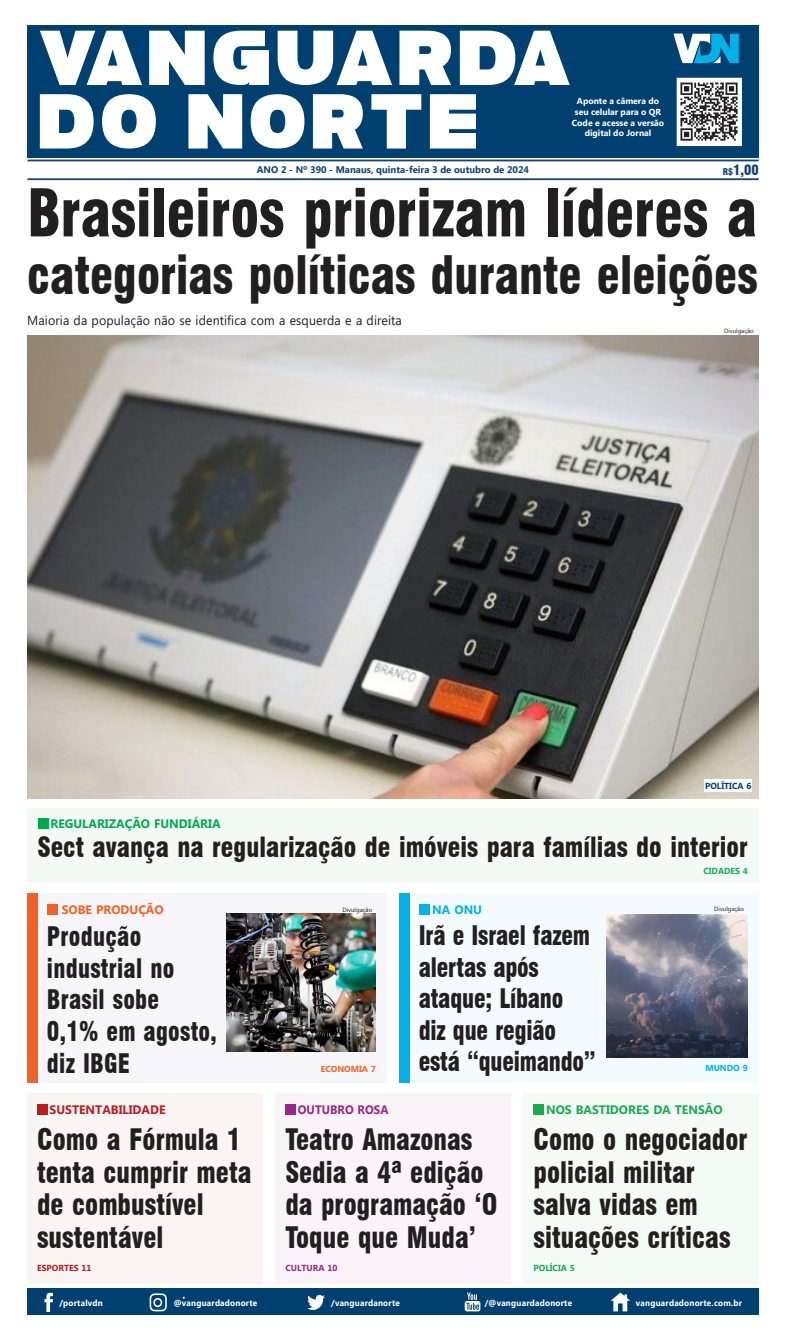
<style>
.page{position:relative;width:787px;height:1340px;background:#fff}
.page>*{position:absolute;margin:0;border:0;box-sizing:border-box;transform-origin:0 0}
.t1{font:900 condensed 64.05px "Swiss 721 BT";color:#231f20;scale:.9 1}
.t2{font:900 condensed 51.8px "Swiss 721 BT";color:#231f20;scale:.9 1}
.t3{font:900 condensed 28.96px/32.5px "Swiss 721 BT";color:#231f20;scale:.91 1}
.t4{font:900 condensed 27.21px "Swiss 721 BT";color:#231f20;scale:.93 1}
.t5{font:900 condensed 26.34px/31.6px "Swiss 721 BT";letter-spacing:-.01em;color:#231f20;scale:.89 1}
.t6{font:900 condensed 26.34px/31.6px "Swiss 721 BT";letter-spacing:.01em;color:#231f20;scale:.89 1}
.t7{font:900 condensed 13.83px "Swiss 721 BT";color:#13416f}
.t8{font:13.12px "Microsoft Phags Pa";letter-spacing:.01em;color:#231f20;scale:.94 1}
.t9{font:700 12.25px "Microsoft Phags Pa";color:#00a94e}
.t10{font:700 12.25px "Microsoft Phags Pa";color:#1aab4f}
.t11{font:700 12.25px "Microsoft Phags Pa";color:#b91d21}
.t12{font:700 12.25px "Microsoft Phags Pa";color:#f26228}
.t13{font:700 12.25px "Microsoft Phags Pa";color:#97258b;scale:.94 1}
.t14{font:700 12.25px "Microsoft Phags Pa";color:#00b1ea}
.t15{font:700 9.62px "Microsoft Phags Pa";color:#15406f}
.t16{font:700 8.75px "Microsoft Phags Pa";letter-spacing:.025em;color:#fff;scale:.94 1}
.t17{font:700 8.75px/10.5px "Microsoft Phags Pa";color:#fff;text-align:center}
.t18{font:700 8.75px "Microsoft Phags Pa";color:#1aab4f}
.t19{font:700 8.75px "Microsoft Phags Pa";color:#b91d21}
.t20{font:700 8.75px "Microsoft Phags Pa";color:#97258b}
.t21{font:700 8.75px "Microsoft Phags Pa";color:#004071}
.t22{font:700 8.75px "Microsoft Phags Pa";color:#f26228}
.t23{font:700 8.75px "Microsoft Phags Pa";color:#00b1ea}
.t24{font:6.12px "Microsoft Phags Pa";color:#231f20}
.s1{font-size:9.19px}
</style>
<div class="page">
<div style="left:399px;top:893px;width:359px;height:189px;background:#f3fbfe"></div>
<div style="left:27px;top:893px;width:360px;height:189px;background:#f5f5fa"></div>
<div style="left:275px;top:1093px;width:235px;height:190px;background:#faf4f9"></div>
<div style="left:27px;top:808px;width:731px;height:74px;background:#f3faf6"></div>
<div style="left:27px;top:1288px;width:731px;height:27px;background:#004071"></div>
<svg style="left:44px;top:1292px;width:9px;height:19px"></svg>
<svg style="left:307px;top:1294px;width:18px;height:15px"></svg>
<svg style="left:150px;top:1293px;width:17px;height:18px"></svg>
<svg style="left:464px;top:1292px;width:16px;height:19px"></svg>
<svg style="left:610px;top:1292px;width:20px;height:19px"></svg>
<div style="left:27px;top:1093px;width:235px;height:190px;background:#fbf4f4"></div>
<div style="left:523px;top:1093px;width:235px;height:190px;background:#f4fbf6"></div>
<div style="left:37px;top:1103px;width:11px;height:11px;background:#b91d21"></div>
<div style="left:47px;top:903px;width:11px;height:11px;background:#f26228"></div>
<div style="left:419px;top:903px;width:10px;height:11px;background:#00b1ea"></div>
<div style="left:285px;top:1103px;width:11px;height:11px;background:#97258b"></div>
<div style="left:533px;top:1103px;width:11px;height:11px;background:#1aab4f"></div>
<div style="left:27px;top:25px;width:731px;height:132px;background:#004071"></div>
<img style="left:679px;top:81px;width:59px;height:62px">
<div style="left:676px;top:78px;width:65px;height:68px;border:2px solid #fff"></div>
<hr style="left:28px;top:160px;width:730px;height:1px;background:#15406f">
<hr style="left:28px;top:178px;width:730px;height:2px;background:#15406f">
<svg style="left:40px;top:31px;width:102px;height:54px"></svg>
<svg style="left:149px;top:31px;width:55px;height:54px;background:#dde6ec"></svg>
<svg style="left:213px;top:31px;width:56px;height:54px"></svg>
<svg style="left:277px;top:31px;width:115px;height:54px"></svg>
<svg style="left:399px;top:31px;width:52px;height:54px;background:#d8e1e9"></svg>
<svg style="left:459px;top:31px;width:110px;height:54px"></svg>
<svg style="left:40px;top:94px;width:54px;height:54px"></svg>
<svg style="left:102px;top:94px;width:54px;height:54px"></svg>
<svg style="left:188px;top:94px;width:54px;height:54px;background:#dce4eb"></svg>
<svg style="left:250px;top:94px;width:54px;height:54px"></svg>
<svg style="left:313px;top:94px;width:49px;height:54px;background:#dce4eb"></svg>
<svg style="left:371px;top:94px;width:50px;height:54px"></svg>
<svg style="left:429px;top:94px;width:47px;height:54px;background:#e4eaf0"></svg>
<svg style="left:673px;top:34px;width:65px;height:30px"></svg>
<img style="left:28px;top:336px;width:730px;height:462px">
<div style="left:38px;top:818px;width:10px;height:11px;background:#00a94e"></div>
<div style="left:704px;top:779px;width:47px;height:12px;background:#fff"></div>
<div style="left:27px;top:893px;width:11px;height:189px;background:#f26228"></div>
<div style="left:399px;top:893px;width:10px;height:189px;background:#00b1ea"></div>
<img style="left:227px;top:913px;width:149px;height:138px">
<img style="left:606px;top:914px;width:141px;height:143px">
<p class="t17" style="left:571px;top:96px;width:94px">Aponte a câmera do seu celular para o QR<br>Code e acesse a versão digital do Jornal</p>
<p class="t15" style="left:257px;top:163px;width:273px">ANO 2 - Nº 390 - Manaus, quinta-feira 3 de outubro de 2024</p>
<p class="t7" style="left:722px;top:162px;width:37px"><span class="s1">R$</span>1,00</p>
<p class="t1" style="left:27px;top:175px;width:812px">Brasileiros priorizam líderes a</p>
<p class="t2" style="left:27px;top:244px;width:812px">categorias políticas durante eleições</p>
<p class="t8" style="left:27px;top:311px;width:400px">Maioria da população não se identifica com a esquerda e a direita</p>
<p class="t9" style="left:50px;top:815px;width:171px">REGULARIZAÇÃO FUNDIÁRIA</p>
<p class="t24" style="left:723px;top:326px;width:31px">Divulgação</p>
<p class="t21" style="left:704px;top:779px;width:48px">POLÍTICA 6</p>
<p class="t4" style="left:37px;top:831px;width:765px">Sect avança na regularização de imóveis para famílias do interior</p>
<p class="t18" style="left:703px;top:865px;width:46px">CIDADES 4</p>
<p class="t12" style="left:62px;top:900px;width:103px">SOBE PRODUÇÃO</p>
<p class="t14" style="left:432px;top:900px;width:51px">NA ONU</p>
<p class="t24" style="left:342px;top:905px;width:31px">Divulgação</p>
<p class="t24" style="left:714px;top:904px;width:31px">Divulgação</p>
<p class="t6" style="left:47px;top:920px;width:192px">Produção industrial no<br>Brasil sobe<br>0,1% em agosto, diz IBGE</p>
<p class="t5" style="left:418px;top:919px;width:200px">Irã e Israel fazem alertas após ataque; Líbano diz que região está “queimando”</p>
<p class="t22" style="left:320px;top:1062px;width:57px">ECONOMIA 7</p>
<p class="t23" style="left:705px;top:1062px;width:44px">MUNDO 9</p>
<p class="t11" style="left:50px;top:1100px;width:117px">SUSTENTABILIDADE</p>
<p class="t13" style="left:298px;top:1100px;width:98px">OUTUBRO ROSA</p>
<p class="t10" style="left:546px;top:1100px;width:178px">NOS BASTIDORES DA TENSÃO</p>
<p class="t3" style="left:37px;top:1123px;width:237px">Como a Fórmula 1 tenta cumprir meta de combustível sustentável</p>
<p class="t3" style="left:285px;top:1123px;width:234px">Teatro Amazonas<br>Sedia a 4ª edição da programação ‘O<br>Toque que Muda’</p>
<p class="t3" style="left:533px;top:1123px;width:237px">Como o negociador policial militar salva vidas em situações críticas</p>
<p class="t19" style="left:37px;top:1261px;width:56px">ESPORTES 11</p>
<p class="t20" style="left:285px;top:1261px;width:54px">CULTURA 10</p>
<p class="t18" style="left:533px;top:1261px;width:43px">POLÍCIA 5</p>
<p class="t16" style="left:59px;top:1296px;width:48px">/portalvdn</p>
<p class="t16" style="left:174px;top:1296px;width:90px">@vanguardadonorte</p>
<p class="t16" style="left:331px;top:1296px;width:75px">/vanguardanorte</p>
<p class="t16" style="left:484px;top:1296px;width:94px">/@vanguardadonorte</p>
<p class="t16" style="left:635px;top:1296px;width:115px">vanguardadonorte.com.br</p>
</div>
